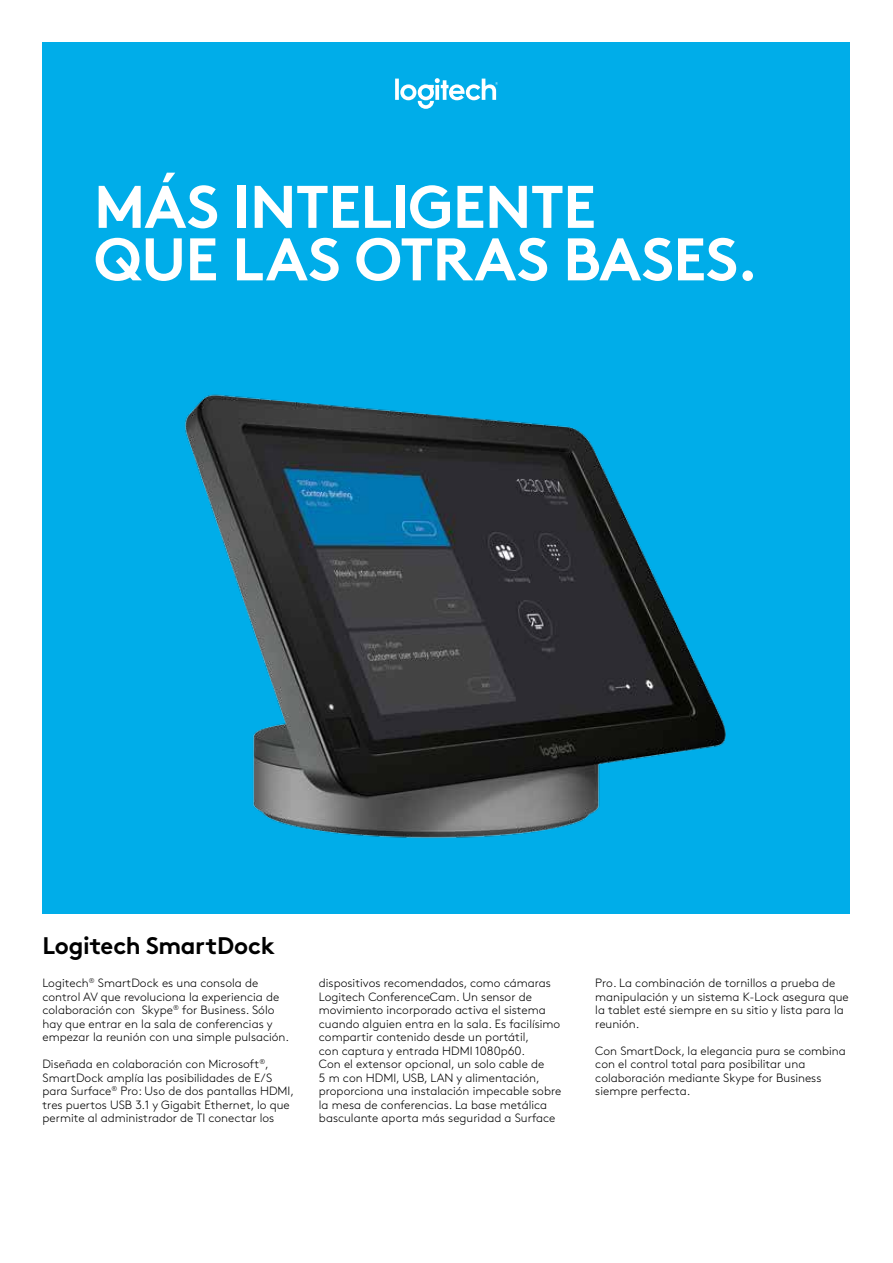
<style>
.page{position:relative;width:893px;height:1263px;background:#fff}
.page>*{position:absolute;margin:0;border:0;box-sizing:border-box;transform-origin:0 0}
.t1{font:700 60px/52.5px "Brown Pro";letter-spacing:-.015em;color:#fff}
.t2{font:700 24px "Brown Pro";letter-spacing:-.015em;color:#000}
.t3{font:300 12px/13.5px "Brown Pro";color:#000}
</style>
<div class="page">
<div style="left:43px;top:43px;width:807px;height:871px;background:#00ade9"></div>
<svg style="left:395px;top:78px;width:103px;height:31px"></svg>
<img style="left:185px;top:394px;width:541px;height:444px">
<h1 class="t1" style="left:94px;top:174px;width:666px">MÁS INTELIGENTE<br>QUE LAS OTRAS BASES.</h1>
<h2 class="t2" style="left:43px;top:926px;width:234px">Logitech SmartDock</h2>
<p class="t3" style="left:43px;top:975px;width:248px">Logitech<sup>®</sup> SmartDock es una consola de control AV que revoluciona la experiencia de colaboración con Skype<sup>®</sup> for Business. Sólo hay que entrar en la sala de conferencias y empezar la reunión con una simple pulsación.</p>
<p class="t3" style="left:43px;top:1056px;width:253px">Diseñada en colaboración con Microsoft<sup>®</sup>, SmartDock amplía las posibilidades de E/S para Surface<sup>®</sup> Pro: Uso de dos pantallas HDMI, tres puertos USB 3.1 y Gigabit Ethernet, lo que permite al administrador de TI conectar los</p>
<p class="t3" style="left:319px;top:975px;width:244px">dispositivos recomendados, como cámaras Logitech ConferenceCam. Un sensor de movimiento incorporado activa el sistema cuando alguien entra en la sala. Es facilísimo compartir contenido desde un portátil,<br>con captura y entrada HDMI 1080p60.<br>Con el extensor opcional, un solo cable de<br>5 m con HDMI, USB, LAN y alimentación, proporciona una instalación impecable sobre la mesa de conferencias. La base metálica basculante aporta más seguridad a Surface</p>
<p class="t3" style="left:595px;top:975px;width:255px">Pro. La combinación de tornillos a prueba de manipulación y un sistema K-Lock asegura que la tablet esté siempre en su sitio y lista para la reunión.</p>
<p class="t3" style="left:595px;top:1043px;width:252px">Con SmartDock, la elegancia pura se combina con el control total para posibilitar una colaboración mediante Skype for Business siempre perfecta.</p>
</div>
